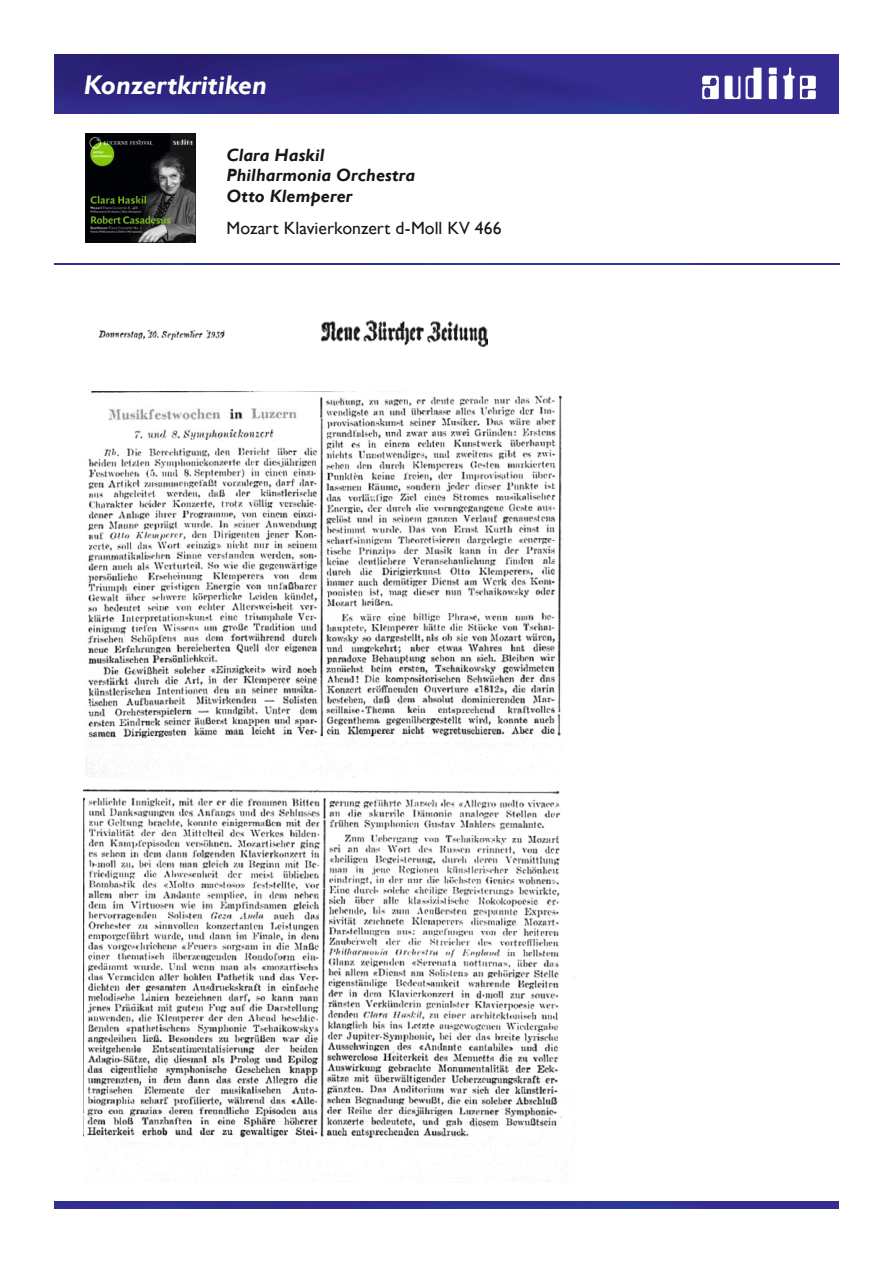
<style>
.page{position:relative;width:893px;height:1263px;background:#fff}
.page>*{position:absolute;margin:0;border:0;box-sizing:border-box;transform-origin:0 0}
.t1{font:italic 700 27px "Gill Sans";color:#fff}
.t2{font:italic 700 17.7px/20.4px "Gill Sans";letter-spacing:.005em;color:#151616}
.t3{font:17.7px "Gill Sans";letter-spacing:.005em;color:#151616}
</style>
<div class="page">
<img style="left:54px;top:54px;width:785px;height:60px">
<img style="left:701px;top:56px;width:117px;height:49px">
<div style="left:54px;top:1202px;width:785px;height:7px;background:#303090"></div>
<img style="left:54px;top:263px;width:785px;height:1px">
<svg style="left:85px;top:133px;width:111px;height:110px;background:#2b3027"></svg>
<img style="left:85px;top:392px;width:477px;height:385px">
<img style="left:84px;top:789px;width:492px;height:392px">
<img style="left:322px;top:321px;width:165px;height:26px">
<img style="left:98px;top:329px;width:127px;height:11px">
<h1 class="t1" style="left:84px;top:69px;width:185px">Konzertkritiken</h1>
<p class="t2" style="left:226px;top:145px;width:190px">Clara Haskil<br>Philharmonia Orchestra<br>Otto Klemperer</p>
<p class="t3" style="left:226px;top:218px;width:277px">Mozart Klavierkonzert d-Moll KV 466</p>
</div>
